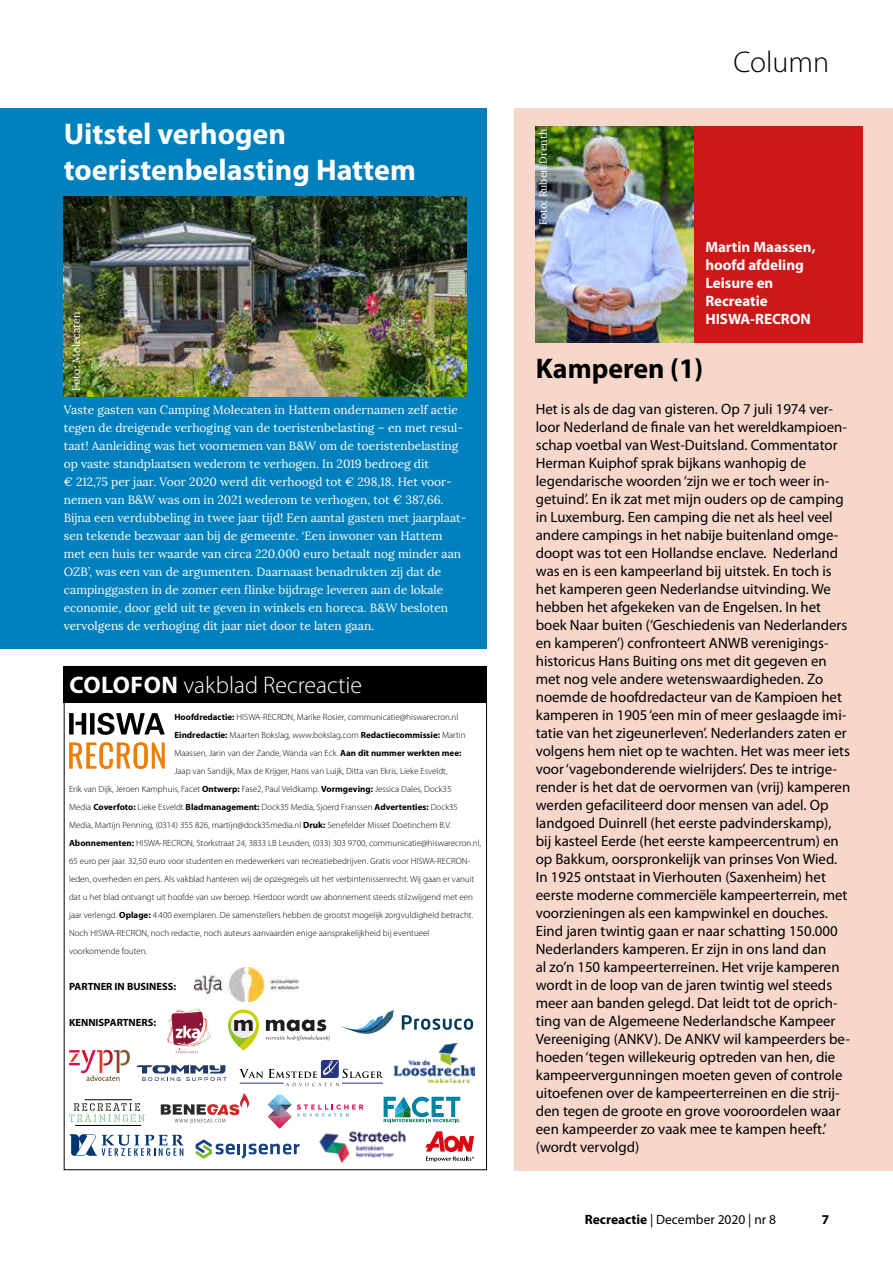
<style>
.page{position:relative;width:893px;height:1263px;background:#fff}
.page>*{position:absolute;margin:0;border:0;box-sizing:border-box;transform-origin:0 0}
.t1{font:700 30px/36px "Myriad Pro";color:#fff}
.t2{font:300 30px "Myriad Pro";color:#000}
.t3{font:700 28.5px "Myriad Pro";color:#000}
.t4{font:300 24px "Myriad Pro";color:#fff}
.t5{font:15px/18px "Myriad Pro";color:#000}
.t6{font:700 15px/18px "Myriad Pro";color:#fff}
.t7{font:13.5px "Myriad Pro";color:#000}
.t8{font:700 13.5px "Myriad Pro";color:#000}
.t9{font:12px/18px "Lora";color:#fff}
.t10{font:700 10.5px "Myriad Pro";color:#000}
.t11{font:10.5px "Lora";color:#fff}
.t12{font:300 9px "Myriad Pro";color:#000}
.s1{font-weight:700}
</style>
<div class="page">
<div style="left:0;top:108px;width:487px;height:540px;background:#0080bc"></div>
<svg style="left:69px;top:713px;width:96px;height:22px"></svg>
<svg style="left:69px;top:742px;width:96px;height:27px"></svg>
<div style="left:514px;top:108px;width:379px;height:1062px;background:#f6d7ca"></div>
<div style="left:649px;top:126px;width:214px;height:216px;background:#cd1719"></div>
<img style="left:536px;top:126px;width:157px;height:216px">
<img style="left:64px;top:196px;width:403px;height:200px">
<div style="left:64px;top:666px;width:423px;height:36px;background:#000"></div>
<img style="left:319px;top:1130px;width:87px;height:33px">
<img style="left:195px;top:967px;width:104px;height:35px">
<svg style="left:384px;top:1097px;width:76px;height:25px"></svg>
<svg style="left:340px;top:1010px;width:54px;height:24px"></svg>
<svg style="left:402px;top:1015px;width:71px;height:15px"></svg>
<svg style="left:195px;top:1139px;width:105px;height:19px"></svg>
<svg style="left:268px;top:1095px;width:95px;height:33px"></svg>
<img style="left:395px;top:1043px;width:79px;height:39px">
<svg style="left:167px;top:1008px;width:43px;height:45px"></svg>
<svg style="left:69px;top:1050px;width:61px;height:31px"></svg>
<svg style="left:266px;top:1019px;width:64px;height:22px"></svg>
<svg style="left:228px;top:1009px;width:31px;height:41px"></svg>
<svg style="left:136px;top:1065px;width:91px;height:16px"></svg>
<svg style="left:69px;top:1103px;width:76px;height:19px"></svg>
<hr style="left:85px;top:1099px;width:47px;height:1px;background:#000">
<hr style="left:75px;top:1125px;width:66px;height:1px;background:#000">
<svg style="left:161px;top:1093px;width:88px;height:29px"></svg>
<svg style="left:425px;top:1131px;width:49px;height:31px"></svg>
<svg style="left:69px;top:1134px;width:114px;height:22px"></svg>
<svg style="left:239px;top:1060px;width:144px;height:26px"></svg>
<hr style="left:240px;top:1083px;width:44px;height:1px;background:#283583">
<hr style="left:342px;top:1083px;width:41px;height:1px;background:#283583">
<h1 class="t1" style="left:64px;top:116px;width:354px">Uitstel verhogen toeristenbelasting Hattem</h1>
<p class="t11" style="left:70px;top:390px;width:80px;rotate:-90deg">Foto: Molecaten</p>
<p class="t9" style="left:64px;top:401px;width:404px">Vaste gasten van Camping Molecaten in Hattem ondernamen zelf actie tegen de dreigende verhoging van de toeristenbelasting – en met resul&shy;taat! Aanleiding was het voornemen van B&amp;W om de toeristenbelasting op vaste standplaatsen wederom te verhogen. In 2019 bedroeg dit<br>€ 212,75 per jaar. Voor 2020 werd dit verhoogd tot € 298,18. Het voor&shy;nemen van B&amp;W was om in 2021 wederom te verhogen, tot € 387,66.<br>Bijna een verdubbeling in twee jaar tijd! Een aantal gasten met jaarplaat&shy;sen tekende bezwaar aan bij de gemeente. ‘Een inwoner van Hattem met een huis ter waarde van circa 220.000 euro betaalt nog minder aan OZB’, was een van de argumenten. Daarnaast benadrukten zij dat de campinggasten in de zomer een flinke bijdrage leveren aan de lokale economie, door geld uit te geven in winkels en horeca. B&amp;W besloten vervolgens de verhoging dit jaar niet door te laten gaan.</p>
<h3 class="t4" style="left:69px;top:672px;width:294px"><span class="s1">COLOFON</span> vakblad Recreactie</h3>
<p class="t12" style="left:174px;top:712px;width:285px"><span class="s1">Hoofdredactie:</span> HISWA-RECRON, Marike Rosier, communicatie@hiswarecron.nl</p>
<p class="t12" style="left:174px;top:730px;width:293px"><span class="s1">Eindredactie:</span> Maarten Bokslag, www.bokslag.com <span class="s1">Redactiecommissie:</span> Martin</p>
<p class="t12" style="left:174px;top:748px;width:289px">Maassen, Jarin van der Zande, Wanda van Eck. <span class="s1">Aan dit nummer werkten mee:</span></p>
<p class="t12" style="left:174px;top:766px;width:275px">Jaap van Sandijk, Max de Krijger, Hans van Luijk, Ditta van Ekris, Lieke Esveldt,</p>
<p class="t12" style="left:69px;top:784px;width:384px">Erik van Dijk, Jeroen Kamphuis, Facet <span class="s1">Ontwerp:</span> Fase2, Paul Veldkamp. <span class="s1">Vormgeving:</span> Jessica Dales, Dock35</p>
<p class="t12" style="left:69px;top:802px;width:390px">Media <span class="s1">Coverfoto:</span> Lieke Esveldt <span class="s1">Bladmanagement:</span> Dock35 Media, Sjoerd Franssen <span class="s1">Advertenties:</span> Dock35</p>
<p class="t12" style="left:69px;top:820px;width:384px">Media, Martijn Penning, (0314) 355 826, martijn@dock35media.nl <span class="s1">Druk:</span> Senefelder Misset Doetinchem B.V.</p>
<p class="t12" style="left:69px;top:838px;width:414px"><span class="s1">Abonnementen:</span> HISWA-RECRON, Storkstraat 24, 3833 LB Leusden, (033) 303 9700, communicatie@hiswarecron.nl,</p>
<p class="t12" style="left:69px;top:856px;width:403px">65 euro per jaar. 32,50 euro voor studenten en medewerkers van recreatiebedrijven. Gratis voor HISWA-RECRON-</p>
<p class="t12" style="left:69px;top:874px;width:407px">leden, overheden en pers. Als vakblad hanteren wij de opzegregels uit het verbintenissenrecht. Wij gaan er vanuit</p>
<p class="t12" style="left:69px;top:892px;width:405px">dat u het blad ontvangt uit hoofde van uw beroep. Hierdoor wordt uw abonnement steeds stilzwijgend met een</p>
<p class="t12" style="left:69px;top:910px;width:406px">jaar verlengd. <span class="s1">Oplage:</span> 4.400 exemplaren. De samenstellers hebben de grootst mogelijk zorgvuldigheid betracht.</p>
<p class="t12" style="left:69px;top:928px;width:362px">Noch HISWA-RECRON, noch redactie, noch auteurs aanvaarden enige aansprakelijkheid bij eventueel</p>
<p class="t12" style="left:69px;top:946px;width:80px">voorkomende fouten.</p>
<p class="t10" style="left:69px;top:981px;width:108px">PARTNER IN BUSINESS:</p>
<p class="t10" style="left:69px;top:1017px;width:89px">KENNISPARTNERS:</p>
<p class="t11" style="left:537px;top:225px;width:97px;rotate:-90deg">Foto: Ruben Drenth</p>
<h1 class="t2" style="left:733px;top:46px;width:97px">Column</h1>
<p class="t6" style="left:705px;top:238px;width:112px">Martin Maassen, hoofd afdeling<br>Leisure en<br>Recreatie<br>HISWA-RECRON</p>
<h2 class="t3" style="left:536px;top:352px;width:169px">Kamperen (1)</h2>
<p class="t5" style="left:536px;top:400px;width:316px">Het is als de dag van gisteren. Op 7 juli 1974 ver&shy;loor Nederland de finale van het wereldkampioen&shy;schap voetbal van West-Duitsland. Commentator Herman Kuiphof sprak bijkans wanhopig de legendarische woorden ‘zijn we er toch weer in&shy;getuind’. En ik zat met mijn ouders op de camping in Luxemburg. Een camping die net als heel veel andere campings in het nabije buitenland omge&shy;doopt was tot een Hollandse enclave. Nederland was en is een kampeerland bij uitstek. En toch is het kamperen geen Nederlandse uitvinding. We hebben het afgekeken van de Engelsen. In het boek Naar buiten (‘Geschiedenis van Nederlanders en kamperen’) confronteert ANWB verenigings&shy;historicus Hans Buiting ons met dit gegeven en met nog vele andere wetenswaardigheden. Zo noemde de hoofdredacteur van de Kampioen het kamperen in 1905 ‘een min of meer geslaagde imi&shy;tatie van het zigeunerleven’. Nederlanders zaten er volgens hem niet op te wachten. Het was meer iets voor ‘vagebonderende wielrijders’. Des te intrige&shy;render is het dat de oervormen van (vrij) kamperen werden gefaciliteerd door mensen van adel. Op landgoed Duinrell (het eerste padvinderskamp), bij kasteel Eerde (het eerste kampeercentrum) en op Bakkum, oorspronkelijk van prinses Von Wied.<br>In 1925 ontstaat in Vierhouten (Saxenheim) het eerste moderne commerciële kampeerterrein, met voorzieningen als een kampwinkel en douches.<br>Eind jaren twintig gaan er naar schatting 150.000<br>Nederlanders kamperen. Er zijn in ons land dan<br>al zo’n 150 kampeerterreinen. Het vrije kamperen wordt in de loop van de jaren twintig wel steeds meer aan banden gelegd. Dat leidt tot de oprich&shy;ting van de Algemeene Nederlandsche Kampeer Vereeniging (ANKV). De ANKV wil kampeerders be&shy;hoeden ‘tegen willekeurig optreden van hen, die kampeervergunningen moeten geven of controle uitoefenen over de kampeerterreinen en die strij&shy;den tegen de groote en grove vooroordelen waar een kampeerder zo vaak mee te kampen heeft.’ (wordt vervolgd)</p>
<p class="t7" style="left:585px;top:1211px;width:193px"><span class="s1">Recreactie</span> | December 2020 | nr 8</p>
<p class="t8" style="left:822px;top:1212px;width:9px">7</p>
</div>
